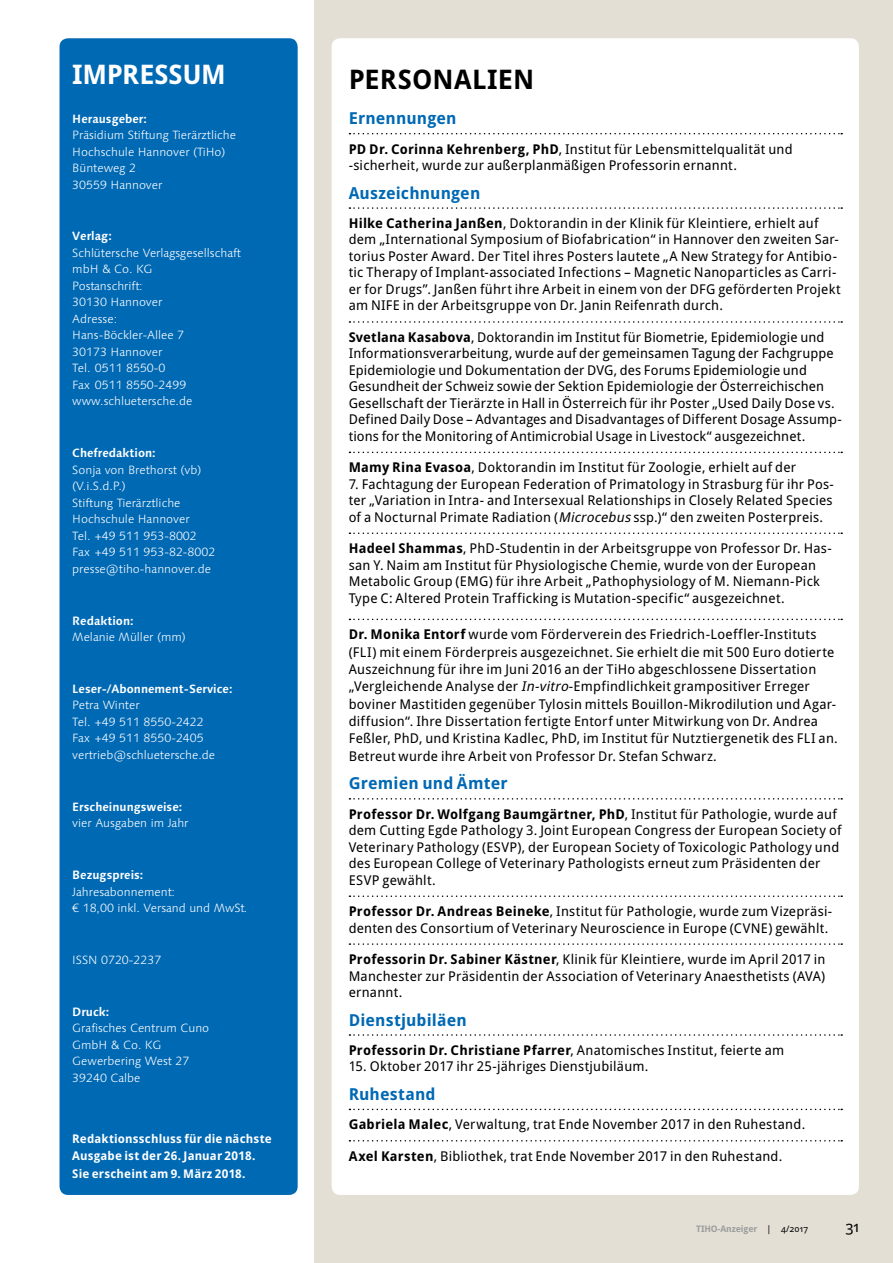
<style>
.page{position:relative;width:893px;height:1263px;background:#fff}
.page>*{position:absolute;margin:0;border:0;box-sizing:border-box;transform-origin:0 0}
.t1{font:700 27px "Droid Sans Pro";letter-spacing:.005em;color:#000}
.t2{font:700 27px "Droid Sans Pro";letter-spacing:-.01em;color:#fff}
.t3{font:700 16.5px "Droid Sans Pro";letter-spacing:.01em;color:#0069b4}
.t4{font:15px "Droid Sans Pro";color:#000}
.t5{font:13.5px/16.5px "Droid Sans Pro";letter-spacing:.015em;color:#000}
.t6{font:700 13.5px "Droid Sans Pro";letter-spacing:.02em;color:#000}
.t7{font:300 12px/16.5px "Linotype Syntax";color:#fff}
.t8{font:700 12px/17.4px "Droid Sans Pro";letter-spacing:.01em;color:#fff}
.t9{font:700 12px/16.5px "Linotype Syntax";color:#fff}
.t10{font:700 9px "Droid Sans Pro";letter-spacing:-.01em;color:#9c9d9d}
.s1{font-weight:700}
.s2{font-weight:300}
.s3{font-style:italic}
.s4{font-weight:400}
.s5{font-weight:400;color:#000}
</style>
<div class="page">
<div style="left:315px;top:0;width:578px;height:1263px;background:#e3dfd5"></div>
<div style="left:332px;top:38px;width:527px;height:1157px;background:#fff;border-radius:9px"></div>
<svg style="left:349px;top:133px;width:493px;height:1px"></svg>
<svg style="left:349px;top:207px;width:493px;height:2px"></svg>
<svg style="left:349px;top:321px;width:493px;height:2px"></svg>
<svg style="left:349px;top:452px;width:493px;height:1px"></svg>
<svg style="left:349px;top:532px;width:493px;height:2px"></svg>
<svg style="left:349px;top:619px;width:493px;height:1px"></svg>
<svg style="left:349px;top:798px;width:493px;height:1px"></svg>
<svg style="left:349px;top:895px;width:493px;height:2px"></svg>
<svg style="left:349px;top:943px;width:493px;height:2px"></svg>
<svg style="left:349px;top:1034px;width:493px;height:2px"></svg>
<svg style="left:349px;top:1109px;width:493px;height:1px"></svg>
<svg style="left:349px;top:1140px;width:493px;height:1px"></svg>
<div style="left:60px;top:38px;width:238px;height:1157px;background:#0069b4;border-radius:9px"></div>
<p class="t2" style="left:72px;top:55px;width:155px">IMPRESSUM</p>
<p class="t7" style="left:72px;top:110px;width:165px"><span class="s1">Herausgeber:<br></span>Präsidium Stiftung Tierärztliche<br>Hochschule Hannover (TiHo)<br>Bünteweg 2<br>30559 Hannover</p>
<p class="t7" style="left:72px;top:228px;width:170px"><span class="s1">Verlag:<br></span>Schlütersche Verlagsgesellschaft mbH &amp; Co. KG<br>Postanschrift:<br>30130 Hannover<br>Adresse:<br>Hans-Böckler-Allee 7<br>30173 Hannover<br>Tel. 0511 8550-0<br>Fax 0511 8550-2499 www.schluetersche.de</p>
<p class="t7" style="left:72px;top:445px;width:145px"><span class="s1">Chefredaktion:<br></span>Sonja von Brethorst (vb) (V.i.S.d.P.)<br>Stiftung Tierärztliche<br>Hochschule Hannover<br>Tel. +49 511 953-8002<br>Fax +49 511 953-82-8002 presse@tiho-hannover.de</p>
<p class="t7" style="left:72px;top:612px;width:115px"><span class="s1">Redaktion:<br></span>Melanie Müller (mm)</p>
<p class="t7" style="left:72px;top:681px;width:162px"><span class="s1">Leser-/Abonnement-Service:<br></span>Petra Winter<br>Tel. +49 511 8550-2422<br>Fax +49 511 8550-2405 vertrieb@schluetersche.de</p>
<p class="t9" style="left:72px;top:798px;width:118px">Erscheinungsweise: <span class="s2">vier Ausgaben im Jahr</span></p>
<p class="t7" style="left:72px;top:867px;width:176px"><span class="s1">Bezugspreis:<br></span>Jahresabonnement:<br>€ 18,00 inkl. Versand und MwSt.</p>
<p class="t7" style="left:72px;top:951px;width:91px">ISSN 0720-2237</p>
<p class="t7" style="left:72px;top:1003px;width:138px"><span class="s1">Druck:<br></span>Grafisches Centrum Cuno<br>GmbH &amp; Co. KG<br>Gewerbering West 27<br>39240 Calbe</p>
<p class="t8" style="left:72px;top:1129px;width:201px">Redaktionsschluss für die nächste<br>Ausgabe ist der 26. Januar 2018.<br>Sie erscheint am 9. März 2018.</p>
<p class="t1" style="left:349px;top:60px;width:187px">PERSONALIEN</p>
<p class="t3" style="left:349px;top:107px;width:109px">Ernennungen</p>
<p class="t5" style="left:349px;top:140px;width:445px"><span class="s1">PD Dr. Corinna Kehrenberg, PhD</span>, Institut für Lebensmittelqualität und -sicherheit, wurde zur außerplanmäßigen Professorin ernannt.</p>
<p class="t3" style="left:349px;top:181px;width:133px">Auszeichnungen</p>
<p class="t5" style="left:349px;top:214px;width:493px"><span class="s1">Hilke Catherina Janßen</span>, Doktorandin in der Klinik für Kleintiere, erhielt auf dem „International Symposium of Biofabrication“ in Hannover den zweiten Sar&shy;torius Poster Award. Der Titel ihres Posters lautete „A New Strategy for Antibio&shy;tic Therapy of Implant-associated Infections – Magnetic Nanoparticles as Carri&shy;er for Drugs”. Janßen führt ihre Arbeit in einem von der DFG geförderten Projekt am NIFE in der Arbeitsgruppe von Dr. Janin Reifenrath durch.</p>
<p class="t5" style="left:349px;top:328px;width:495px"><span class="s1">Svetlana Kasabova</span>, Doktorandin im Institut für Biometrie, Epidemiologie und Informationsverarbeitung, wurde auf der gemeinsamen Tagung der Fachgruppe Epidemiologie und Dokumentation der DVG, des Forums Epidemiologie und Gesundheit der Schweiz sowie der Sektion Epidemiologie der Österreichischen Gesellschaft der Tierärzte in Hall in Österreich für ihr Poster „Used Daily Dose vs.<br>Defined Daily Dose – Advantages and Disadvantages of Different Dosage Assump&shy;tions for the Monitoring of Antimicrobial Usage in Livestock“ ausgezeichnet.</p>
<p class="t5" style="left:349px;top:459px;width:449px"><span class="s1">Mamy Rina Evasoa</span>, Doktorandin im Institut für Zoologie, erhielt auf der</p>
<p class="t5" style="left:349px;top:475px;width:487px;text-align:justify">7. Fachtagung der European Federation of Primatology in Strasburg für ihr Pos&shy;ter „Variation in Intra- and Intersexual Relationships in Closely Related Species of a Nocturnal Primate Radiation (<span class="s3">Microcebus</span>ssp.)“ den zweiten Posterpreis.</p>
<p class="t5" style="left:349px;top:540px;width:485px"><span class="s1">Hadeel Shammas</span>, PhD-Studentin in der Arbeitsgruppe von Professor Dr. Has&shy;san Y. Naim am Institut für Physiologische Chemie, wurde von der European Metabolic Group (EMG) für ihre Arbeit „Pathophysiology of M. Niemann-Pick Type C: Altered Protein Trafficking is Mutation-specific“ ausgezeichnet.</p>
<p class="t5" style="left:349px;top:625px;width:491px;line-height:17.4px"><span class="s1">Dr. Monika Entorf</span> wurde vom Förderverein des Friedrich-Loeffler-Instituts (FLI) mit einem Förderpreis ausgezeichnet. Sie erhielt die mit 500 Euro dotierte Auszeichnung für ihre im Juni 2016 an der TiHo abgeschlossene Dissertation „Vergleichende Analyse der <span class="s3">In-vitro</span>-Empfindlichkeit grampositiver Erreger boviner Mastitiden gegenüber Tylosin mittels Bouillon-Mikrodilution und Agar&shy;diffusion“. Ihre Dissertation fertigte Entorf unter Mitwirkung von Dr. Andrea Feßler, PhD, und Kristina Kadlec, PhD, im Institut für Nutztiergenetik des FLI an.<br>Betreut wurde ihre Arbeit von Professor Dr. Stefan Schwarz.</p>
<p class="t3" style="left:349px;top:772px;width:160px">Gremien und Ämter</p>
<p class="t5" style="left:349px;top:805px;width:494px"><span class="s1">Professor Dr. Wolfgang Baumgärtner, PhD</span>, Institut für Pathologie, wurde auf dem Cutting Egde Pathology 3. Joint European Congress der European Society of Veterinary Pathology (ESVP), der European Society of Toxicologic Pathology und des European College of Veterinary Pathologists erneut zum Präsidenten der ESVP gewählt.</p>
<p class="t5" style="left:349px;top:903px;width:485px"><span class="s1">Professor Dr. Andreas Beineke</span>, Institut für Pathologie, wurde zum Vizepräsi&shy;denten des Consortium of Veterinary Neuroscience in Europe (CVNE) gewählt.</p>
<p class="t5" style="left:349px;top:950px;width:478px;text-align:justify"><span class="s1">Professorin Dr. Sabiner Kästner</span>, Klinik für Kleintiere, wurde im April 2017 in Manchester zur Präsidentin der Association of Veterinary Anaesthetists (AVA) ernannt.</p>
<p class="t3" style="left:349px;top:1008px;width:120px">Dienstjubiläen</p>
<p class="t6" style="left:349px;top:1040px;width:437px">Professorin Dr. Christiane Pfarrer<span class="s4">, Anatomisches Institut, feierte am</span></p>
<p class="t5" style="left:349px;top:1058px;width:301px">15. Oktober 2017 ihr 25-jähriges Dienstjubiläum.</p>
<p class="t3" style="left:349px;top:1082px;width:88px">Ruhestand</p>
<p class="t5" style="left:349px;top:1116px;width:458px"><span class="s1">Gabriela Malec</span>, Verwaltung, trat Ende November 2017 in den Ruhestand.</p>
<p class="t5" style="left:349px;top:1147px;width:435px"><span class="s1">Axel Karsten</span>, Bibliothek, trat Ende November 2017 in den Ruhestand.</p>
<p class="t10" style="left:696px;top:1222px;width:113px">TIHO-Anzeiger <span class="s5">| 4/2017</span></p>
<p class="t4" style="left:846px;top:1216px;width:15px">31</p>
</div>
